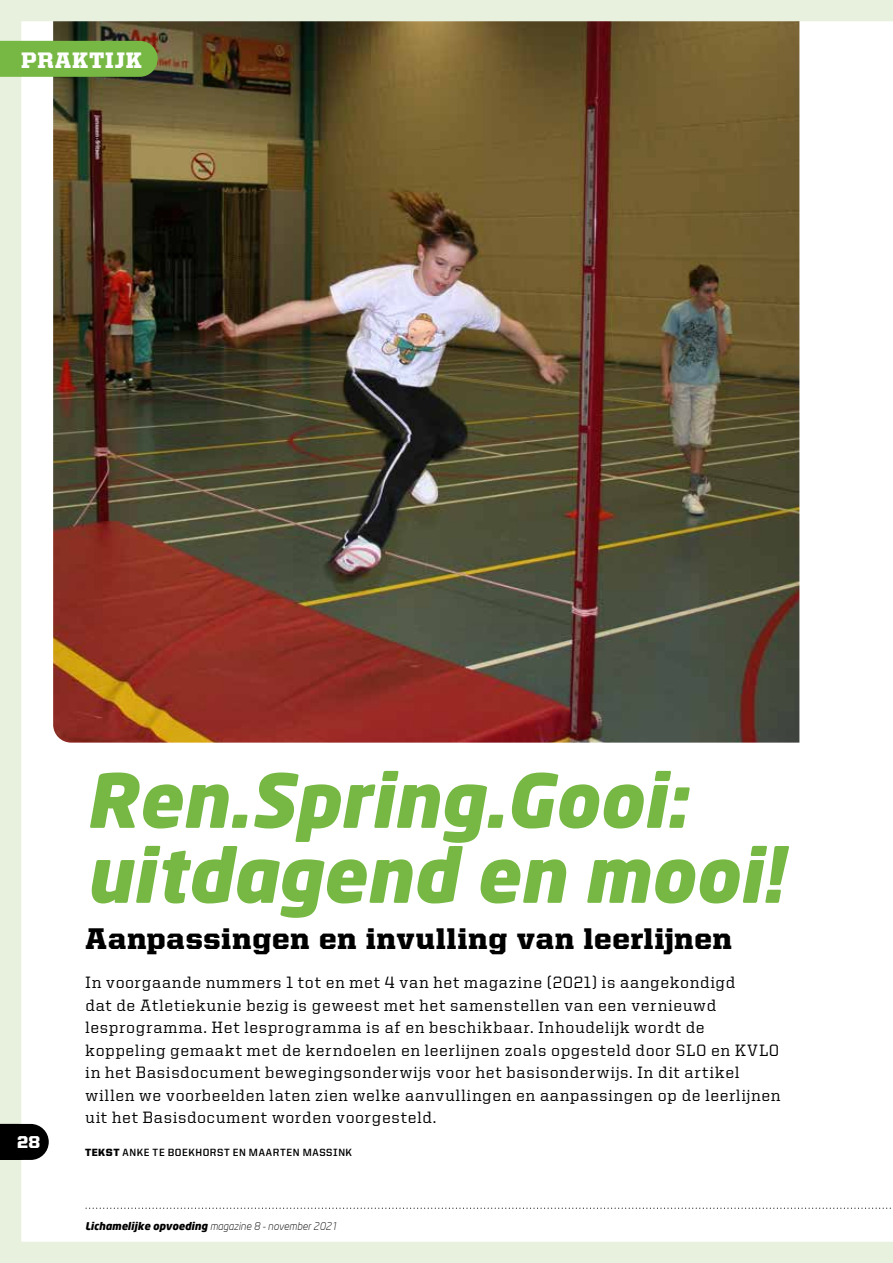
<style>
.page{position:relative;width:893px;height:1263px;background:#e8f1de}
.page>*{position:absolute;margin:0;border:0;box-sizing:border-box;transform-origin:0 0}
.t1{font:italic 900 73.5px/75px "Neo Sans";color:#76b843}
.t2{font:900 30px "United Serif Reg";letter-spacing:.03em;color:#000}
.t3{font:900 22.5px "United Serif Reg";letter-spacing:.035em;color:#fff}
.t4{font:900 17.25px "United Sans Reg";color:#fff}
.t5{font:500 16.5px/22.5px "United Serif Reg";letter-spacing:.05em;color:#000}
.t6{font:italic 300 10.5px "Neo Sans";color:#000}
.t7{font:700 10.5px "United Sans Reg";letter-spacing:.06em;color:#000}
.s1{font-weight:900}
</style>
<div class="page">
<div style="left:21px;top:21px;width:872px;height:1221px;background:#fff"></div>
<img style="left:53px;top:21px;width:746px;height:722px">
<div style="left:0;top:41px;width:158px;height:36px;background:#76b843"></div>
<svg style="left:0;top:1124px;width:49px;height:36px;background:#151515"></svg>
<svg style="left:85px;top:1207px;width:808px;height:2px;background:#dcdcdc"></svg>
<h3 class="t3" style="left:21px;top:48px;width:122px">PRAKTIJK</h3>
<p class="t4" style="left:17px;top:1133px;width:25px">28</p>
<h1 class="t1" style="left:85px;top:761px;width:699px">Ren.Spring.Gooi: uitdagend en mooi!</h1>
<h2 class="t2" style="left:85px;top:922px;width:648px">Aanpassingen en invulling van leerlijnen</h2>
<p class="t5" style="left:86px;top:971px;width:696px">In voorgaande nummers 1 tot en met 4 van het magazine (2021) is aangekondigd<br>dat de Atletiekunie bezig is geweest met het samenstellen van een vernieuwd lesprogramma. Het lesprogramma is af en beschikbaar. Inhoudelijk wordt de koppeling gemaakt met de kerndoelen en leerlijnen zoals opgesteld door SLO en KVLO in het Basisdocument bewegingsonderwijs voor het basisonderwijs. In dit artikel willen we voorbeelden laten zien welke aanvullingen en aanpassingen op de leerlijnen uit het Basisdocument worden voorgesteld.</p>
<p class="t7" style="left:85px;top:1146px;width:269px"><span class="s1">TEKST</span> ANKE TE BOEKHORST EN MAARTEN MASSINK</p>
<p class="t6" style="left:85px;top:1220px;width:254px"><span class="s1">Lichamelijke opvoeding</span> magazine 8 - november 2021</p>
</div>
